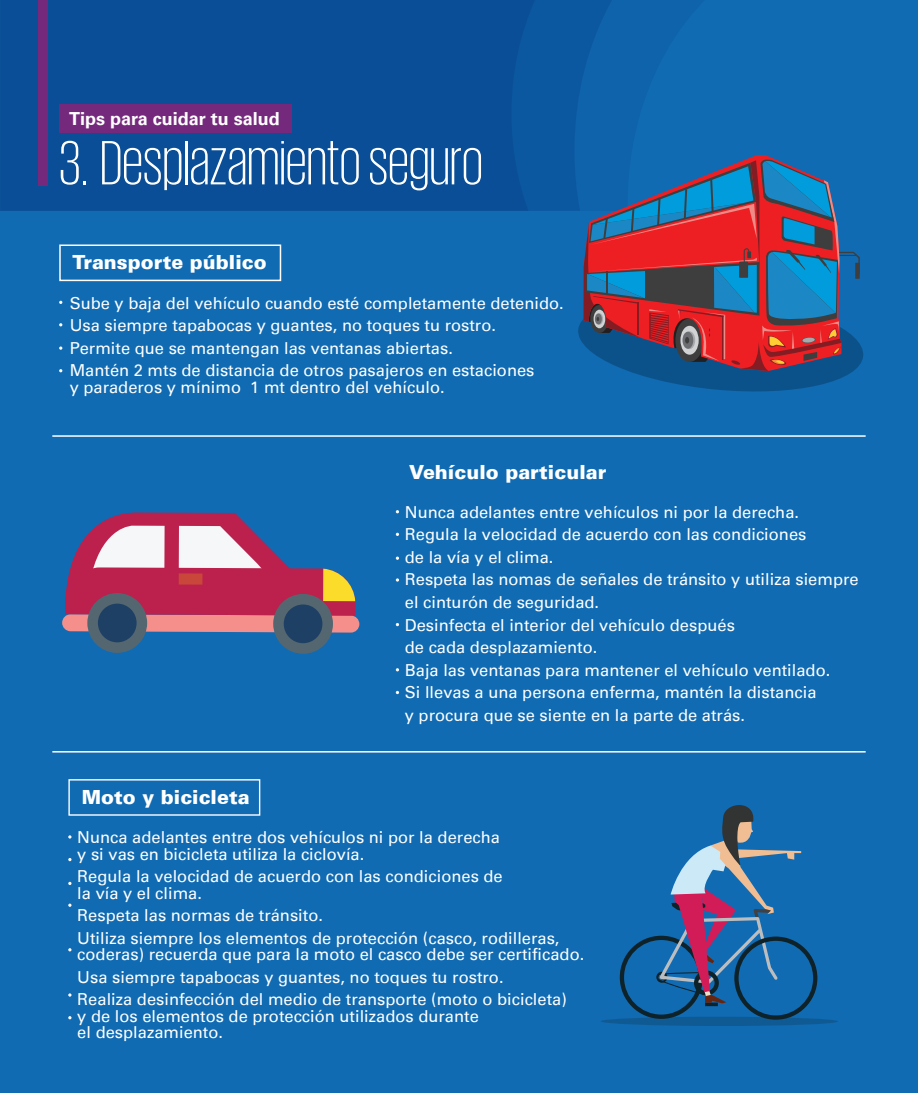
<style>
.page{position:relative;width:918px;height:1093px;background:#fff}
.page>*{position:absolute;margin:0;border:0;box-sizing:border-box;transform-origin:0 0}
.t1{font:300 63.9px "KPMG";color:#fff}
.t2{font:900 19.5px "Univers 75";color:#fff}
.t3{font:700 18px "Univers 65";color:#fff}
.t4{font:16.5px/22.5px "Univers 55 Roman";color:#fff}
</style>
<div class="page">
<div style="left:0;top:0;width:918px;height:1092px;background:#106bb3"></div>
<svg style="left:535px;top:0;width:77px;height:211px;fill:#0b58a0"></svg>
<div style="left:0;top:0;width:535px;height:211px;background:#094e96"></div>
<div style="left:59px;top:244px;width:222px;height:37px;border:2px solid #fff"></div>
<svg style="left:62px;top:512px;width:297px;height:120px"></svg>
<div style="left:273px;top:593px;width:60px;height:60px;background:#546771;border-radius:50%"></div>
<div style="left:284px;top:604px;width:38px;height:39px;background:#1e4065;border-radius:50%"></div>
<div style="left:87px;top:593px;width:60px;height:59px;background:#546771;border-radius:50%"></div>
<div style="left:98px;top:603px;width:39px;height:39px;background:#1e4065;border-radius:50%"></div>
<div style="left:179px;top:573px;width:23px;height:11px;background:#c8463a"></div>
<svg style="left:68px;top:858px;width:4px;height:3px"></svg>
<svg style="left:68px;top:1016px;width:4px;height:3px"></svg>
<div style="left:68px;top:779px;width:192px;height:36px;border:1px solid #fff"></div>
<svg style="left:578px;top:157px;width:285px;height:234px"></svg>
<div style="left:38px;top:0;width:10px;height:186px;background:#74297c"></div>
<div style="left:59px;top:104px;width:233px;height:29px;background:#74297c"></div>
<hr style="left:52px;top:435px;width:814px;height:1px;background:#fff">
<hr style="left:52px;top:750px;width:814px;height:2px;background:#fff">
<div style="left:601px;top:1016px;width:237px;height:9px;background:#0f5a93;border-radius:50%"></div>
<svg style="left:620px;top:805px;width:197px;height:214px"></svg>
<p class="t3" style="left:69px;top:108px;width:212px">Tips para cuidar tu salud</p>
<h1 class="t1" style="left:59px;top:132px;width:425px">3. Desplazamiento seguro</h1>
<p class="t2" style="left:73px;top:250px;width:196px">Transporte público</p>
<p class="t4" style="left:70px;top:291px;width:496px">Sube y baja del vehículo cuando esté completamente detenido.<br>Usa siempre tapabocas y guantes, no toques tu rostro.<br>Permite que se mantengan las ventanas abiertas.<br>Mantén 2 mts de distancia de otros pasajeros en estaciones</p>
<p class="t4" style="left:70px;top:375px;width:376px">y paraderos y mínimo 1 mt dentro del vehículo.</p>
<p class="t2" style="left:409px;top:459px;width:199px">Vehículo particular</p>
<p class="t4" style="left:405px;top:500px;width:455px">Nunca adelantes entre vehículos ni por la derecha.<br>Regula la velocidad de acuerdo con las condiciones<br>de la vía y el clima.<br>Respeta las nomas de señales de tránsito y utiliza siempre el cinturón de seguridad.<br>Desinfecta el interior del vehículo después<br>de cada desplazamiento.<br>Baja las ventanas para mantener el vehículo ventilado.<br>Si llevas a una persona enferma, mantén la distancia<br>y procura que se siente en la parte de atrás.</p>
<p class="t2" style="left:82px;top:784px;width:169px">Moto y bicicleta</p>
<p class="t4" style="left:77px;top:828px;width:424px;line-height:16.5px">Nunca adelantes entre dos vehículos ni por la derecha y si vas en bicicleta utiliza la ciclovía.</p>
<p class="t4" style="left:77px;top:867px;width:427px;line-height:16.5px">Regula la velocidad de acuerdo con las condiciones de la vía y el clima.</p>
<p class="t4" style="left:77px;top:903px;width:484px">Respeta las normas de tránsito.<br>Utiliza siempre los elementos de protección (casco, rodilleras,</p>
<p class="t4" style="left:77px;top:942px;width:509px">coderas) recuerda que para la moto el casco debe ser certificado.<br>Usa siempre tapabocas y guantes, no toques tu rostro.<br>Realiza desinfección del medio de transporte (moto o bicicleta)</p>
<p class="t4" style="left:77px;top:1007px;width:403px;line-height:16.5px">y de los elementos de protección utilizados durante el desplazamiento.</p>
</div>
